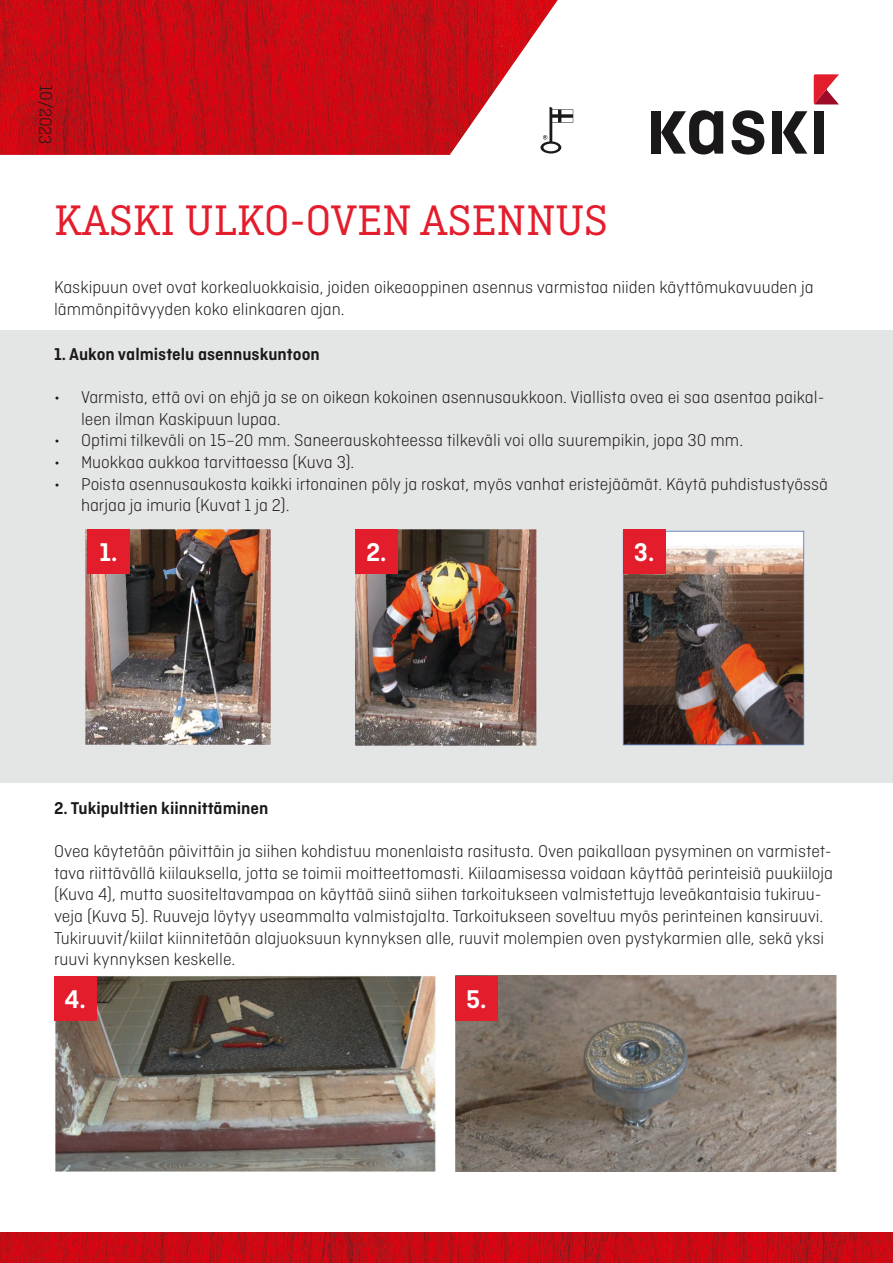
<style>
.page{position:relative;width:893px;height:1263px;background:#fff}
.page>*{position:absolute;margin:0;border:0;box-sizing:border-box;transform-origin:0 0}
.t1{font:45px "Ciutadella Slab";color:#e41d2d}
.t2{font:600 27px "Ciutadella";color:#fff}
.t3{font:300 18px/21.6px "Ciutadella";color:#1b1819}
.t4{font:600 18px "Ciutadella";color:#1b1819}
.t5{font:300 18px "Ciutadella Slab";color:#1b1819}
</style>
<div class="page">
<img style="left:0;top:0;width:558px;height:155px">
<svg style="left:814px;top:74px;width:25px;height:30px"></svg>
<svg style="left:732px;top:110px;width:32px;height:45px"></svg>
<svg style="left:661px;top:110px;width:62px;height:44px"></svg>
<div style="left:651px;top:111px;width:9px;height:43px;background:#1b1819"></div>
<svg style="left:783px;top:111px;width:24px;height:43px"></svg>
<div style="left:772px;top:111px;width:10px;height:43px;background:#1b1819"></div>
<div style="left:814px;top:111px;width:10px;height:43px;background:#1b1819"></div>
<svg style="left:540px;top:107px;width:33px;height:47px"></svg>
<div style="left:0;top:330px;width:893px;height:452px;background:#e4e5e5"></div>
<img style="left:672px;top:1233px;width:221px;height:30px">
<img style="left:388px;top:1233px;width:284px;height:30px">
<img style="left:0;top:1233px;width:388px;height:30px">
<img style="left:86px;top:529px;width:185px;height:216px">
<img style="left:355px;top:529px;width:182px;height:217px">
<img style="left:622px;top:529px;width:183px;height:217px">
<img style="left:54px;top:976px;width:383px;height:196px">
<img style="left:455px;top:976px;width:382px;height:195px">
<div style="left:87px;top:529px;width:43px;height:45px;background:#e41d2d"></div>
<div style="left:623px;top:529px;width:42px;height:45px;background:#e41d2d"></div>
<div style="left:54px;top:976px;width:43px;height:44px;background:#e41d2d"></div>
<div style="left:355px;top:529px;width:43px;height:45px;background:#e41d2d"></div>
<div style="left:455px;top:976px;width:42px;height:44px;background:#e41d2d"></div>
<p class="t5" style="left:56px;top:85px;width:61px;rotate:91deg">10/2023</p>
<p class="t1" style="left:54px;top:196px;width:555px">KASKI ULKO-OVEN ASENNUS</p>
<p class="t3" style="left:54px;top:276px;width:761px">Kaskipuun ovet ovat korkealuokkaisia, joiden oikeaoppinen asennus varmistaa niiden käyttömukavuuden ja lämmönpitävyyden koko elinkaaren ajan.</p>
<p class="t4" style="left:54px;top:344px;width:267px">1. Aukon valmistelu asennuskuntoon</p>
<p class="t3" style="left:81px;top:386px;width:745px;text-indent:-27px">• Varmista, että ovi on ehjä ja se on oikean kokoinen asennusaukkoon. Viallista ovea ei saa asentaa paikal&shy;leen ilman Kaskipuun lupaa.</p>
<p class="t3" style="left:54px;top:430px;width:691px">• Optimi tilkeväli on 15–20 mm. Saneerauskohteessa tilkeväli voi olla suurempikin, jopa 30 mm.</p>
<p class="t3" style="left:54px;top:451px;width:302px">• Muokkaa aukkoa tarvittaessa (Kuva 3).</p>
<p class="t3" style="left:81px;top:473px;width:749px;text-indent:-27px">• Poista asennusaukosta kaikki irtonainen pöly ja roskat, myös vanhat eristejäämät. Käytä puhdistustyössä harjaa ja imuria (Kuvat 1 ja 2).</p>
<p class="t2" style="left:99px;top:537px;width:19px">1.</p>
<p class="t2" style="left:634px;top:537px;width:22px">3.</p>
<p class="t2" style="left:366px;top:537px;width:22px">2.</p>
<p class="t4" style="left:54px;top:798px;width:216px">2. Tukipulttien kiinnittäminen</p>
<p class="t3" style="left:54px;top:840px;width:781px">Ovea käytetään päivittäin ja siihen kohdistuu monenlaista rasitusta. Oven paikallaan pysyminen on varmistet&shy;tava riittävällä kiilauksella, jotta se toimii moitteettomasti. Kiilaamisessa voidaan käyttää perinteisiä puukiiloja (Kuva 4), mutta suositeltavampaa on käyttää siinä siihen tarkoitukseen valmistettuja leveäkantaisia tukiruu&shy;veja (Kuva 5). Ruuveja löytyy useammalta valmistajalta. Tarkoitukseen soveltuu myös perinteinen kansiruuvi.<br>Tukiruuvit/kiilat kiinnitetään alajuoksuun kynnyksen alle, ruuvit molempien oven pystykarmien alle, sekä yksi ruuvi kynnyksen keskelle.</p>
<p class="t2" style="left:65px;top:984px;width:23px">4.</p>
<p class="t2" style="left:466px;top:984px;width:22px">5.</p>
</div>
